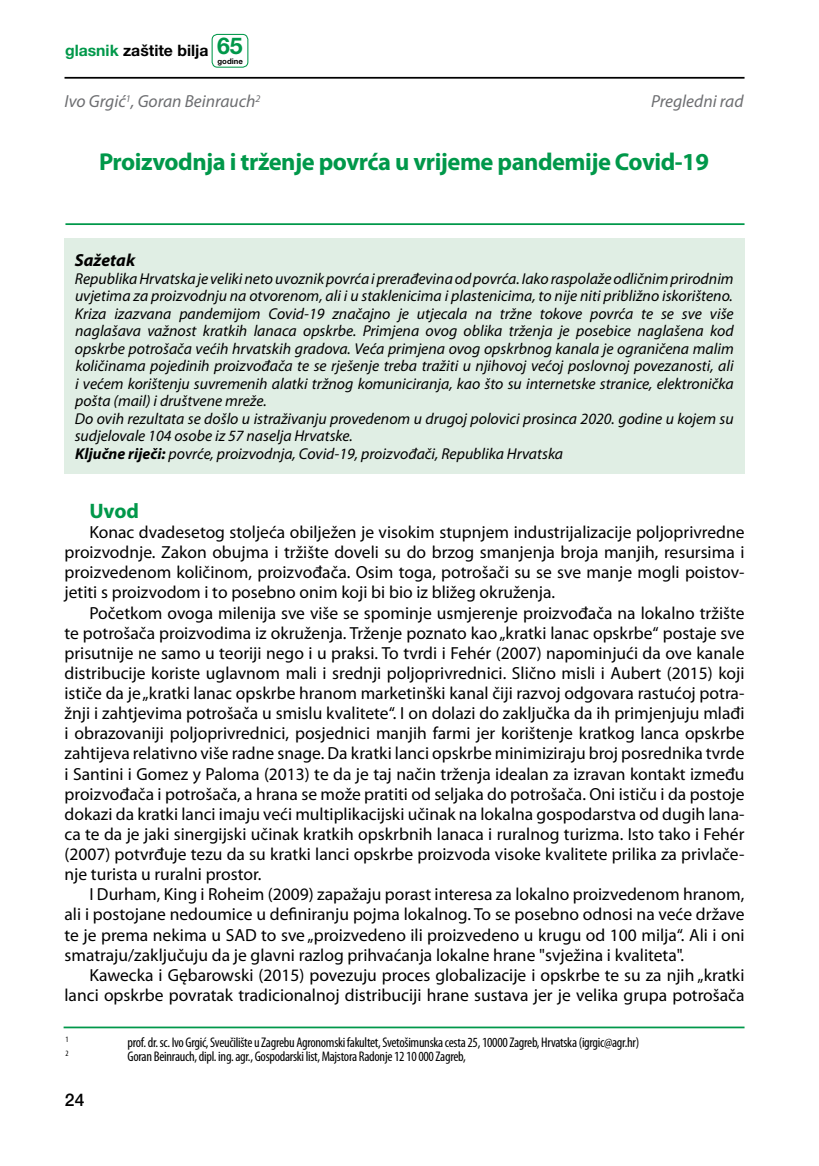
<style>
.page{position:relative;width:819px;height:1166px;background:#fff}
.page>*{position:absolute;margin:0;border:0;box-sizing:border-box;transform-origin:0 0}
.t1{font:700 24.5px "Myriad Pro";letter-spacing:-.02em;color:#00984a}
.t2{font:700 21px "Myriad Pro";color:#00984a}
.t3{font:17.5px/20.1px "Myriad Pro";color:#000;text-align:justify}
.t4{font:italic 17.5px "Myriad Pro";color:#6d6e71}
.t5{font:italic 700 17.5px "Myriad Pro";color:#000}
.t6{font:500 17.5px "Helvetica Neue LT Pro";color:#000}
.t7{font:italic 15.75px/17.5px "Myriad Pro";color:#000}
.t8{font:700 15.75px "Helvetica Neue LT Pro";color:#000}
.t9{font:condensed 14px "Myriad Pro";letter-spacing:-.02em;color:#000}
.t10{font:condensed 8.22px "Myriad Pro";color:#000}
.t11{font:700 7.7px "Helvetica Neue LT Pro";color:#000}
.s1{color:#00984a}
.s2{font-size:23.1px;color:#00984a}
.s3{font-weight:700}
</style>
<div class="page">
<hr style="left:64px;top:77px;width:680px;height:2px;background:#000">
<div style="left:211px;top:34px;width:37px;height:34px;border:1px solid #00984a;border-radius:5px"></div>
<hr style="left:65px;top:223px;width:679px;height:2px;background:#00984a">
<div style="left:64px;top:238px;width:680px;height:236px;background:#e0eee4"></div>
<hr style="left:64px;top:1026px;width:680px;height:2px;background:#00984a">
<p class="t8" style="left:65px;top:41px;width:179px"><span class="s1">glasnik</span> zaštite bilja <span class="s2">65</span></p>
<p class="t11" style="left:217px;top:56px;width:27px">godine</p>
<p class="t4" style="left:64px;top:91px;width:197px">Ivo Grgić<sup>1</sup>, Goran Beinrauch<sup>2</sup></p>
<p class="t4" style="left:651px;top:91px;width:94px">Pregledni rad</p>
<h1 class="t1" style="left:99px;top:146px;width:611px">Proizvodnja i trženje povrća u vrijeme pandemije Covid-19</h1>
<p class="t5" style="left:75px;top:249px;width:62px">Sažetak</p>
<p class="t7" style="left:75px;top:269px;width:660px">Republika Hrvatska je veliki neto uvoznik povrća i prerađevina od povrća. Iako raspolaže odličnim prirodnim uvjetima za proizvodnju na otvorenom, ali i u staklenicima i plastenicima, to nije niti približno iskorišteno.<br>Kriza izazvana pandemijom Covid-19 značajno je utjecala na tržne tokove povrća te se sve više naglašava važnost kratkih lanaca opskrbe. Primjena ovog oblika trženja je posebice naglašena kod opskrbe potrošača većih hrvatskih gradova. Veća primjena ovog opskrbnog kanala je ograničena malim količinama pojedinih proizvođača te se rješenje treba tražiti u njihovoj većoj poslovnoj povezanosti, ali i većem korištenju suvremenih alatki tržnog komuniciranja, kao što su internetske stranice, elektronička pošta (mail) i društvene mreže.<br>Do ovih rezultata se došlo u istraživanju provedenom u drugoj polovici prosinca 2020. godine u kojem su sudjelovale 104 osobe iz 57 naselja Hrvatske.<br><span class="s3">Ključne riječi:</span> povrće, proizvodnja, Covid-19, proizvođači, Republika Hrvatska</p>
<p class="t2" style="left:89px;top:497px;width:51px">Uvod</p>
<p class="t3" style="left:64px;top:522px;width:681px;text-indent:25px">Konac dvadesetog stoljeća obilježen je visokim stupnjem industrijalizacije poljoprivredne proizvodnje. Zakon obujma i tržište doveli su do brzog smanjenja broja manjih, resursima i proizvedenom količinom, proizvođača. Osim toga, potrošači su se sve manje mogli poistov&shy;jetiti s proizvodom i to posebno onim koji bi bio iz bližeg okruženja.</p>
<p class="t3" style="left:64px;top:602px;width:681px;text-indent:25px">Početkom ovoga milenija sve više se spominje usmjerenje proizvođača na lokalno tržište te potrošača proizvodima iz okruženja. Trženje poznato kao „kratki lanac opskrbe“ postaje sve prisutnije ne samo u teoriji nego i u praksi. To tvrdi i Fehér (2007) napominjući da ove kanale distribucije koriste uglavnom mali i srednji poljoprivrednici. Slično misli i Aubert (2015) koji ističe da je „kratki lanac opskrbe hranom marketinški kanal čiji razvoj odgovara rastućoj potra&shy;žnji i zahtjevima potrošača u smislu kvalitete“. I on dolazi do zaključka da ih primjenjuju mlađi i obrazovaniji poljoprivrednici, posjednici manjih farmi jer korištenje kratkog lanca opskrbe zahtijeva relativno više radne snage. Da kratki lanci opskrbe minimiziraju broj posrednika tvrde i Santini i Gomez y Paloma (2013) te da je taj način trženja idealan za izravan kontakt između proizvođača i potrošača, a hrana se može pratiti od seljaka do potrošača. Oni ističu i da postoje dokazi da kratki lanci imaju veći multiplikacijski učinak na lokalna gospodarstva od dugih lana&shy;ca te da je jaki sinergijski učinak kratkih opskrbnih lanaca i ruralnog turizma. Isto tako i Fehér (2007) potvrđuje tezu da su kratki lanci opskrbe proizvoda visoke kvalitete prilika za privlače&shy;nje turista u ruralni prostor.</p>
<p class="t3" style="left:64px;top:884px;width:681px;text-indent:25px">I Durham, King i Roheim (2009) zapažaju porast interesa za lokalno proizvedenom hranom, ali i postojane nedoumice u definiranju pojma lokalnog. To se posebno odnosi na veće države te je prema nekima u SAD to sve „proizvedeno ili proizvedeno u krugu od 100 milja“. Ali i oni smatraju/zaključuju da je glavni razlog prihvaćanja lokalne hrane "svježina i kvaliteta".</p>
<p class="t3" style="left:64px;top:964px;width:681px;text-align:right">Kawecka i Gębarowski (2015) povezuju proces globalizacije i opskrbe te su za njih „kratki lanci opskrbe povratak tradicionalnoj distribuciji hrane sustava jer je velika grupa potrošača</p>
<p class="t10" style="left:65px;top:1034px;width:5px">1</p>
<p class="t9" style="left:127px;top:1034px;width:513px">prof. dr. sc. Ivo Grgić, Sveučilište u Zagrebu Agronomski fakultet, Svetošimunska cesta 25, 10000 Zagreb, Hrvatska (igrgic@agr.hr)</p>
<p class="t10" style="left:66px;top:1048px;width:5px">2</p>
<p class="t9" style="left:127px;top:1048px;width:340px">Goran Beinrauch, dipl. ing. agr., Gospodarski list, Majstora Radonje 12 10 000 Zagreb,</p>
<p class="t6" style="left:65px;top:1090px;width:21px">24</p>
</div>
